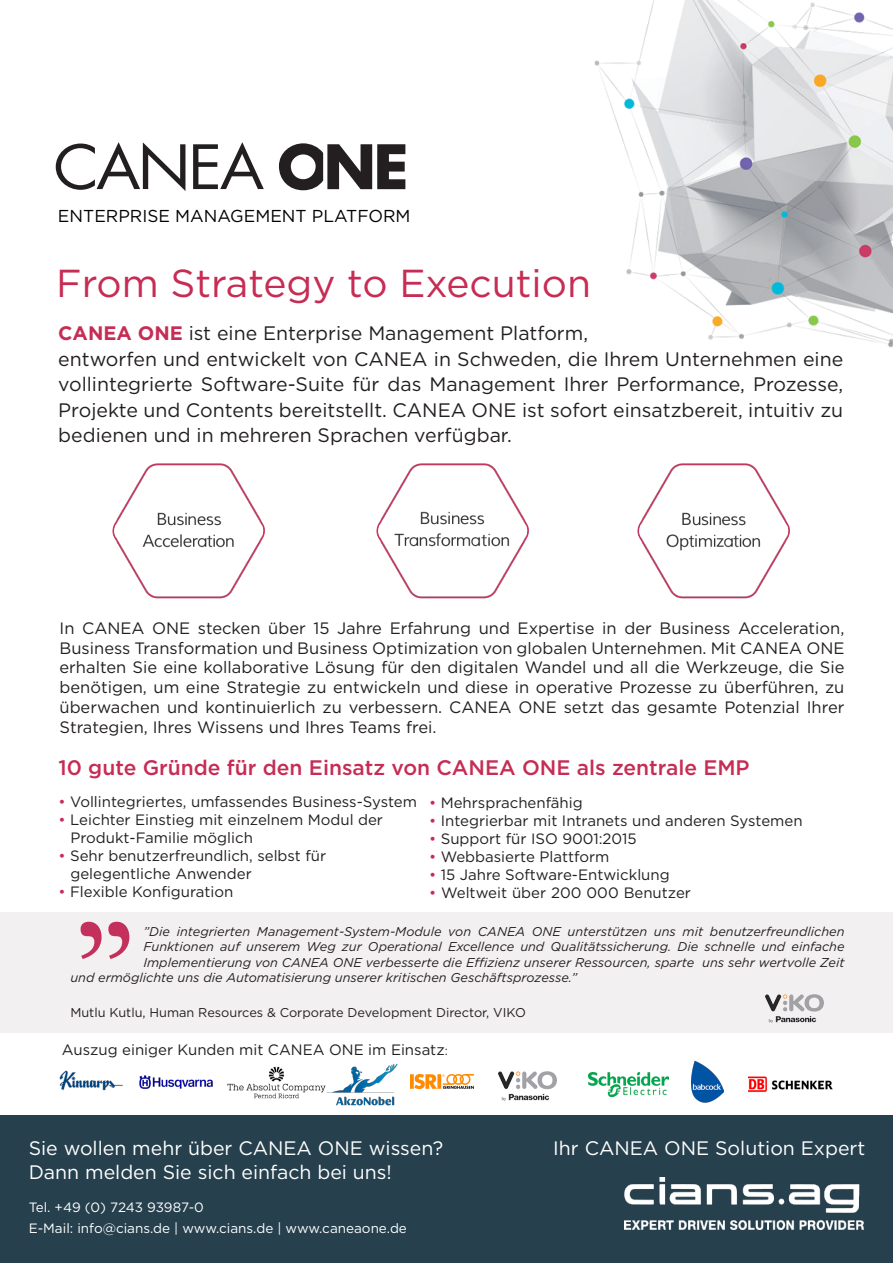
<style>
.page{position:relative;width:893px;height:1263px;background:#fff}
.page>*{position:absolute;margin:0;border:0;box-sizing:border-box;transform-origin:0 0}
.t1{font:39px "Gotham";color:#c62c54}
.t2{font:500 21px "Gotham";color:#c62c54}
.t3{font:19.5px/25.5px "Gotham";color:#231f20;text-align:justify}
.t4{font:19.5px/23.4px "Gotham";color:#fff}
.t5{font:17.25px "Gotham";color:#000}
.t6{font:16.5px/19.8px "Gotham";color:#231f20;text-align:justify}
.t7{font:15px/18px "Gotham";color:#231f20}
.t8{font:13.5px/21px "Gotham";color:#fff}
.t9{font:italic 12.75px "Gotham";color:#231f20}
.t10{font:12.75px "Gotham";color:#231f20}
.s1{font-weight:700;color:#c62c54}
.s2{color:#c62c54}
.s3{font-size:12px}
</style>
<div class="page">
<div style="left:0;top:1116px;width:893px;height:147px;background:#26404e"></div>
<img style="left:624px;top:1177px;width:239px;height:52px">
<div style="left:0;top:912px;width:893px;height:120px;background:#f3f0f1"></div>
<svg style="left:81px;top:922px;width:48px;height:37px"></svg>
<img style="left:112px;top:463px;width:153px;height:136px">
<img style="left:376px;top:463px;width:153px;height:136px">
<img style="left:637px;top:463px;width:153px;height:136px">
<svg style="left:56px;top:142px;width:208px;height:49px"></svg>
<svg style="left:279px;top:143px;width:126px;height:47px"></svg>
<img style="left:594px;top:0;width:299px;height:348px">
<img style="left:59px;top:1070px;width:64px;height:21px">
<img style="left:325px;top:1063px;width:73px;height:43px">
<img style="left:227px;top:1067px;width:98px;height:31px">
<img style="left:589px;top:1073px;width:79px;height:23px">
<img style="left:410px;top:1074px;width:63px;height:15px">
<img style="left:691px;top:1060px;width:33px;height:42px">
<img style="left:748px;top:1076px;width:84px;height:16px">
<img style="left:499px;top:1071px;width:58px;height:30px">
<img style="left:140px;top:1075px;width:73px;height:14px">
<img style="left:765px;top:993px;width:58px;height:30px">
<p class="t5" style="left:58px;top:205px;width:354px">ENTERPRISE MANAGEMENT PLATFORM</p>
<p class="t1" style="left:56px;top:258px;width:536px">From Strategy to Execution</p>
<p class="t3" style="left:58px;top:320px;width:531px"><span class="s1">CANEA ONE</span> ist eine Enterprise Management Platform,</p>
<p class="t3" style="left:58px;top:346px;width:786px">entworfen und entwickelt von CANEA in Schweden, die Ihrem Unternehmen eine vollintegrierte Software-Suite für das Management Ihrer Performance, Prozesse, Projekte und Contents bereitstellt. CANEA ONE ist sofort einsatzbereit, intuitiv zu bedienen und in mehreren Sprachen verfügbar.</p>
<p class="t6" style="left:60px;top:618px;width:786px">In CANEA ONE stecken über 15 Jahre Erfahrung und Expertise in der Business Acceleration, Business Transformation und Business Optimization von globalen Unternehmen. Mit CANEA ONE erhalten Sie eine kollaborative Lösung für den digitalen Wandel und all die Werkzeuge, die Sie benötigen, um eine Strategie zu entwickeln und diese in operative Prozesse zu überführen, zu überwachen und kontinuierlich zu verbessern. CANEA ONE setzt das gesamte Potenzial Ihrer Strategien, Ihres Wissens und Ihres Teams frei.</p>
<p class="t2" style="left:58px;top:754px;width:693px">10 gute Gründe für den Einsatz von CANEA ONE als zentrale EMP</p>
<p class="t7" style="left:58px;top:793px;width:360px"><span class="s2">•</span> Vollintegriertes, umfassendes Business-System</p>
<p class="t7" style="left:70px;top:811px;width:314px;text-indent:-12px"><span class="s2">•</span> Leichter Einstieg mit einzelnem Modul der<br>Produkt-Familie möglich</p>
<p class="t7" style="left:58px;top:847px;width:269px"><span class="s2">•</span> Sehr benutzerfreundlich, selbst für</p>
<p class="t7" style="left:70px;top:865px;width:183px">gelegentliche Anwender</p>
<p class="t7" style="left:58px;top:883px;width:176px"><span class="s2">•</span> Flexible Konfiguration</p>
<p class="t7" style="left:429px;top:794px;width:155px"><span class="s2">•</span> Mehrsprachenfähig</p>
<p class="t7" style="left:429px;top:812px;width:375px"><span class="s2">•</span> Integrierbar mit Intranets und anderen Systemen</p>
<p class="t7" style="left:429px;top:830px;width:209px"><span class="s2">•</span> Support für ISO 9001:2015</p>
<p class="t7" style="left:429px;top:848px;width:182px"><span class="s2">•</span> Webbasierte Plattform</p>
<p class="t7" style="left:429px;top:866px;width:242px"><span class="s2">•</span> 15 Jahre Software-Entwicklung</p>
<p class="t7" style="left:429px;top:884px;width:263px"><span class="s2">•</span> Weltweit über 200 000 Benutzer</p>
<p class="t9" style="left:143px;top:923px;width:702px">”Die integrierten Management-System-Module von CANEA ONE unterstützen uns mit benutzerfreundlichen</p>
<p class="t9" style="left:143px;top:939px;width:703px">Funktionen auf unserem Weg zur Operational Excellence und Qualitätssicherung. Die schnelle und einfache</p>
<p class="t9" style="left:143px;top:954px;width:703px">Implementierung von CANEA ONE verbesserte die Effizienz unserer Ressourcen, sparte uns sehr wertvolle Zeit</p>
<p class="t9" style="left:70px;top:969px;width:508px">und ermöglichte uns die Automatisierung unserer kritischen Geschäftsprozesse.”</p>
<p class="t10" style="left:70px;top:1004px;width:457px">Mutlu Kutlu, Human Resources &amp; Corporate Development Director, VIKO</p>
<p class="t7" style="left:62px;top:1041px;width:387px">Auszug einiger Kunden mit CANEA ONE im Einsatz<span class="s3">:</span></p>
<p class="t4" style="left:29px;top:1136px;width:416px">Sie wollen mehr über CANEA ONE wissen?<br>Dann melden Sie sich einfach bei uns!</p>
<p class="t4" style="left:553px;top:1136px;width:314px">Ihr CANEA ONE Solution Expert</p>
<p class="t8" style="left:29px;top:1196px;width:380px">Tel. +49 (0) 7243 93987-0<br>E-Mail: info@cians.de | www.cians.de | www.caneaone.de</p>
</div>
